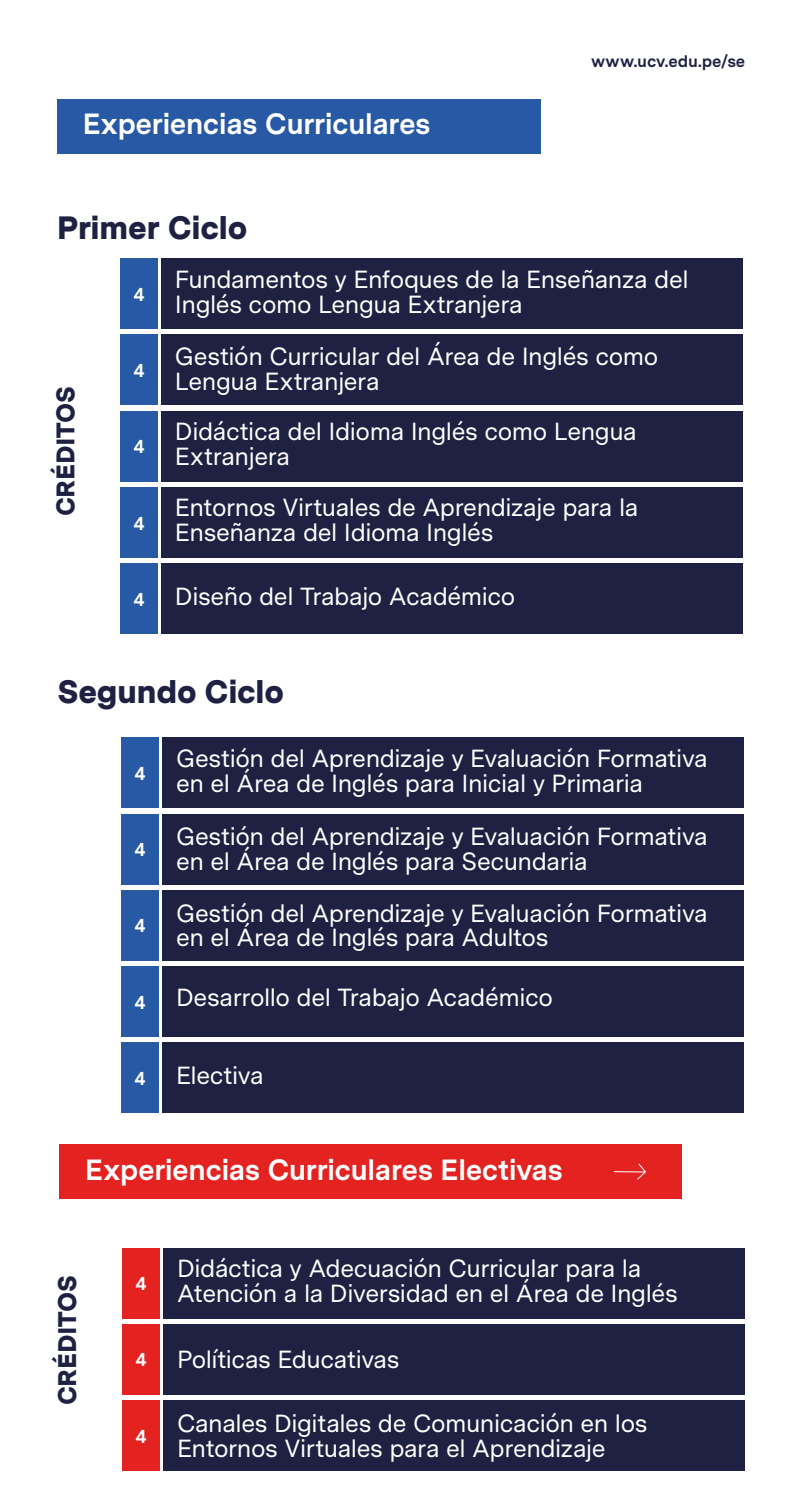
<style>
.page{position:relative;width:810px;height:1497px;background:#fff}
.page>*{position:absolute;margin:0;border:0;box-sizing:border-box;transform-origin:0 0}
.t1{font:900 32.25px "Messina Sans";letter-spacing:-.015em;color:#1e2141}
.t2{font:700 29.17px "Messina Sans";letter-spacing:-.025em;color:#fff}
.t3{font:900 25.5px "Messina Sans";letter-spacing:-.01em;color:#1e2141}
.t4{font:24.75px/24.8px "Messina Sans";letter-spacing:-.02em;color:#fff}
.t5{font:700 18.98px "Messina Sans";color:#fff}
.t6{font:700 16.5px "Messina Sans";letter-spacing:-.01em;color:#1e2141}
.s1{font-weight:700;font-size:18.98px}
</style>
<div class="page">
<div style="left:57px;top:99px;width:484px;height:54px;background:#2859a4"></div>
<div style="left:59px;top:1144px;width:623px;height:54px;background:#e42321"></div>
<svg style="left:614px;top:1163px;width:32px;height:17px"></svg>
<div style="left:120px;top:259px;width:38px;height:70px;background:#2859a4"></div>
<div style="left:161px;top:259px;width:581px;height:70px;background:#1e2141"></div>
<div style="left:120px;top:335px;width:38px;height:70px;background:#2859a4"></div>
<div style="left:161px;top:335px;width:581px;height:70px;background:#1e2141"></div>
<div style="left:120px;top:411px;width:38px;height:70px;background:#2859a4"></div>
<div style="left:161px;top:411px;width:581px;height:70px;background:#1e2141"></div>
<div style="left:120px;top:487px;width:38px;height:70px;background:#2859a4"></div>
<div style="left:161px;top:487px;width:581px;height:70px;background:#1e2141"></div>
<div style="left:120px;top:563px;width:38px;height:70px;background:#2859a4"></div>
<div style="left:161px;top:563px;width:581px;height:70px;background:#1e2141"></div>
<div style="left:121px;top:738px;width:38px;height:70px;background:#2859a4"></div>
<div style="left:162px;top:738px;width:581px;height:70px;background:#1e2141"></div>
<div style="left:121px;top:814px;width:38px;height:70px;background:#2859a4"></div>
<div style="left:162px;top:814px;width:581px;height:70px;background:#1e2141"></div>
<div style="left:121px;top:890px;width:38px;height:70px;background:#2859a4"></div>
<div style="left:162px;top:890px;width:581px;height:70px;background:#1e2141"></div>
<div style="left:121px;top:966px;width:38px;height:70px;background:#2859a4"></div>
<div style="left:162px;top:966px;width:581px;height:70px;background:#1e2141"></div>
<div style="left:121px;top:1042px;width:38px;height:70px;background:#2859a4"></div>
<div style="left:162px;top:1042px;width:581px;height:70px;background:#1e2141"></div>
<div style="left:122px;top:1248px;width:38px;height:70px;background:#e42321"></div>
<div style="left:163px;top:1248px;width:581px;height:70px;background:#1e2141"></div>
<div style="left:122px;top:1324px;width:38px;height:70px;background:#e42321"></div>
<div style="left:163px;top:1324px;width:581px;height:70px;background:#1e2141"></div>
<div style="left:122px;top:1400px;width:38px;height:70px;background:#e42321"></div>
<div style="left:163px;top:1400px;width:581px;height:70px;background:#1e2141"></div>
<p class="t2" style="left:83px;top:102px;width:350px">Experiencias Curriculares</p>
<h1 class="t1" style="left:57px;top:203px;width:192px">Primer Ciclo</h1>
<p class="t6" style="left:591px;top:49px;width:156px">www.ucv.edu.pe/se</p>
<p class="t3" style="left:47px;top:516px;width:131px;rotate:-90deg">CRÉDITOS</p>
<p class="t5" style="left:133px;top:280px;width:13px">4</p>
<p class="t5" style="left:133px;top:356px;width:13px">4</p>
<p class="t5" style="left:133px;top:432px;width:13px">4</p>
<p class="t5" style="left:133px;top:508px;width:13px">4</p>
<p class="t4" style="left:175px;top:266px;width:515px">Fundamentos y Enfoques de la Enseñanza del<br>Inglés como Lengua Extranjera</p>
<p class="t4" style="left:175px;top:343px;width:485px">Gestión Curricular del Área de Inglés como<br>Lengua Extranjera</p>
<p class="t4" style="left:175px;top:418px;width:463px">Didáctica del Idioma Inglés como Lengua<br>Extranjera</p>
<p class="t4" style="left:175px;top:494px;width:465px">Entornos Virtuales de Aprendizaje para la<br>Enseñanza del Idioma Inglés</p>
<p class="t4" style="left:133px;top:583px;width:383px"><span class="s1">4</span> Diseño del Trabajo Académico</p>
<h1 class="t1" style="left:58px;top:668px;width:228px">Segundo Ciclo</h1>
<p class="t5" style="left:135px;top:759px;width:13px">4</p>
<p class="t5" style="left:135px;top:835px;width:13px">4</p>
<p class="t5" style="left:135px;top:911px;width:13px">4</p>
<p class="t4" style="left:176px;top:745px;width:533px">Gestión del Aprendizaje y Evaluación Formativa en el Área de Inglés para Inicial y Primaria</p>
<p class="t4" style="left:176px;top:823px;width:533px">Gestión del Aprendizaje y Evaluación Formativa en el Área de Inglés para Secundaria</p>
<p class="t4" style="left:176px;top:900px;width:533px">Gestión del Aprendizaje y Evaluación Formativa en el Área de Inglés para Adultos</p>
<p class="t4" style="left:135px;top:984px;width:420px"><sub>4</sub> Desarrollo del Trabajo Académico</p>
<p class="t4" style="left:135px;top:1062px;width:131px"><span class="s1">4</span> Electiva</p>
<p class="t2" style="left:85px;top:1147px;width:480px">Experiencias Curriculares Electivas</p>
<p class="t3" style="left:48px;top:1405px;width:131px;rotate:-90deg">CRÉDITOS</p>
<p class="t5" style="left:135px;top:1269px;width:13px">4</p>
<p class="t4" style="left:177px;top:1255px;width:502px">Didáctica y Adecuación Curricular para la<br>Atención a la Diversidad en el Área de Inglés</p>
<p class="t4" style="left:135px;top:1346px;width:266px"><span class="s1">4</span> Políticas Educativas</p>
<p class="t5" style="left:135px;top:1421px;width:13px">4</p>
<p class="t4" style="left:177px;top:1410px;width:472px">Canales Digitales de Comunicación en los<br>Entornos Virtuales para el Aprendizaje</p>
</div>
